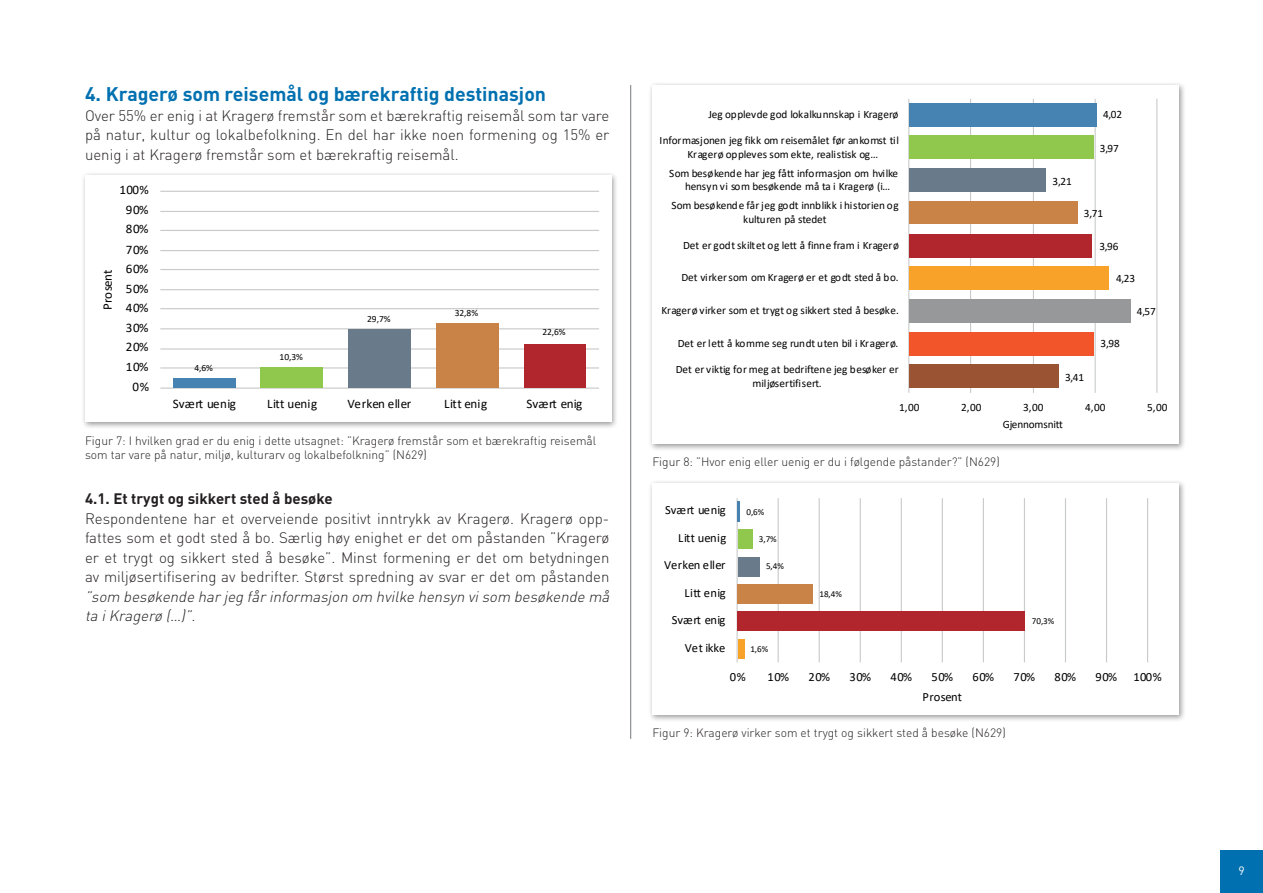
<style>
.page{position:relative;width:1263px;height:893px;background:#fff}
.page>*{position:absolute;margin:0;border:0;box-sizing:border-box;transform-origin:0 0}
.t1{font:700 19.5px "DIN";color:#0070b0}
.t2{font:300 15px/19.5px "DIN";color:#231f20;text-align:justify}
.t3{font:italic 300 15px/19.5px "DIN";color:#231f20}
.t4{font:700 15px "DIN";color:#231f20}
.t5{font:13.05px "Calibri";letter-spacing:.02em;color:#000001}
.t6{font:13.05px "Calibri";color:#000001}
.t7{font:13.05px "Calibri";letter-spacing:-.005em;color:#000001}
.t8{font:12.6px/27.3px "Calibri";color:#000001;text-align:right}
.t9{font:12.6px "Calibri";letter-spacing:.02em;color:#000001}
.t10{font:300 12px/14.4px "DIN";color:#231f20}
.t11{font:12px "DIN";color:#fff}
.t12{font:11.25px/13.5px "Calibri";color:#000001}
.t13{font:11.25px "Calibri";letter-spacing:-.02em;color:#000001}
.t14{font:11.25px "Calibri";letter-spacing:-.025em;color:#000001}
.t15{font:9.45px "Calibri";letter-spacing:-.005em;color:#000001}
.t16{font:9.15px "Calibri";color:#000001}
</style>
<div class="page">
<div style="left:1220px;top:850px;width:43px;height:43px;background:#0070b0"></div>
<hr style="left:630px;top:85px;width:1px;height:654px;background:#939598">
<div style="left:81px;top:171px;width:538px;height:258px;background:#231f20;opacity:.45"></div>
<div style="left:85px;top:175px;width:526px;height:247px;background:#fff"></div>
<hr style="left:160px;top:387px;width:439px;height:2px;background:#c9cbca">
<hr style="left:160px;top:367px;width:439px;height:2px;background:#c9cbca">
<hr style="left:160px;top:348px;width:439px;height:2px;background:#c9cbca">
<hr style="left:160px;top:328px;width:439px;height:1px;background:#c9cbca">
<hr style="left:160px;top:308px;width:439px;height:1px;background:#c9cbca">
<hr style="left:160px;top:289px;width:439px;height:1px;background:#c9cbca">
<hr style="left:160px;top:269px;width:439px;height:1px;background:#c9cbca">
<hr style="left:160px;top:250px;width:439px;height:1px;background:#c9cbca">
<hr style="left:160px;top:230px;width:439px;height:1px;background:#c9cbca">
<hr style="left:160px;top:211px;width:439px;height:1px;background:#c9cbca">
<hr style="left:160px;top:191px;width:439px;height:1px;background:#c9cbca">
<div style="left:261px;top:367px;width:62px;height:20px;background:#90c84d"></div>
<div style="left:348px;top:329px;width:63px;height:58px;background:#697b8a"></div>
<div style="left:436px;top:323px;width:63px;height:64px;background:#c98346"></div>
<div style="left:524px;top:344px;width:61px;height:43px;background:#b1262c"></div>
<div style="left:173px;top:378px;width:63px;height:9px;background:#4683b2"></div>
<div style="left:648px;top:82px;width:538px;height:369px;background:#231f20;opacity:.45"></div>
<div style="left:652px;top:86px;width:527px;height:358px;background:#fff"></div>
<hr style="left:908px;top:99px;width:1px;height:294px;background:#c9cbca">
<hr style="left:970px;top:99px;width:1px;height:294px;background:#c9cbca">
<hr style="left:1033px;top:99px;width:1px;height:294px;background:#c9cbca">
<hr style="left:1094px;top:99px;width:2px;height:294px;background:#c9cbca">
<hr style="left:1156px;top:99px;width:1px;height:294px;background:#c9cbca">
<div style="left:909px;top:103px;width:188px;height:23px;background:#4683b2"></div>
<div style="left:909px;top:135px;width:184px;height:24px;background:#90c84d"></div>
<div style="left:909px;top:168px;width:137px;height:23px;background:#697b8a"></div>
<div style="left:909px;top:201px;width:169px;height:23px;background:#c98346"></div>
<div style="left:909px;top:234px;width:183px;height:24px;background:#b1262c"></div>
<div style="left:909px;top:267px;width:200px;height:23px;background:#f9a22a"></div>
<div style="left:909px;top:299px;width:221px;height:24px;background:#969899"></div>
<div style="left:909px;top:332px;width:184px;height:23px;background:#f15529"></div>
<div style="left:909px;top:364px;width:150px;height:24px;background:#9a5433"></div>
<div style="left:648px;top:479px;width:538px;height:243px;background:#231f20;opacity:.45"></div>
<div style="left:652px;top:483px;width:527px;height:231px;background:#fff"></div>
<hr style="left:736px;top:498px;width:2px;height:164px;background:#c9cbca">
<hr style="left:778px;top:498px;width:1px;height:164px;background:#c9cbca">
<hr style="left:819px;top:498px;width:1px;height:164px;background:#c9cbca">
<hr style="left:860px;top:498px;width:1px;height:164px;background:#c9cbca">
<hr style="left:901px;top:498px;width:1px;height:164px;background:#c9cbca">
<hr style="left:942px;top:498px;width:1px;height:164px;background:#c9cbca">
<hr style="left:983px;top:498px;width:1px;height:164px;background:#c9cbca">
<hr style="left:1024px;top:498px;width:1px;height:164px;background:#c9cbca">
<hr style="left:1065px;top:498px;width:1px;height:164px;background:#c9cbca">
<hr style="left:1106px;top:498px;width:1px;height:164px;background:#c9cbca">
<hr style="left:1147px;top:498px;width:1px;height:164px;background:#c9cbca">
<div style="left:738px;top:529px;width:14px;height:20px;background:#90c84d"></div>
<div style="left:738px;top:557px;width:21px;height:19px;background:#697b8a"></div>
<div style="left:738px;top:584px;width:75px;height:20px;background:#c98346"></div>
<div style="left:738px;top:612px;width:287px;height:19px;background:#b1262c"></div>
<div style="left:738px;top:639px;width:6px;height:19px;background:#f9a22a"></div>
<hr style="left:738px;top:501px;width:2px;height:20px;background:#4683b2">
<h1 class="t1" style="left:85px;top:81px;width:462px">4. Kragerø som reisemål og bærekraftig destinasjon</h1>
<h2 class="t2" style="left:85px;top:105px;width:526px">Over 55% er enig i at Kragerø fremstår som et bærekraftig reisemål som tar vare på natur, kultur og lokalbefolkning. En del har ikke noen formening og 15% er uenig i at Kragerø fremstår som et bærekraftig reisemål.</h2>
<p class="t5" style="left:119px;top:181px;width:31px">100%</p>
<p class="t5" style="left:126px;top:201px;width:24px">90%</p>
<p class="t5" style="left:126px;top:220px;width:24px">80%</p>
<p class="t5" style="left:98px;top:310px;width:43px;rotate:-90deg">Prosent</p>
<p class="t5" style="left:126px;top:240px;width:24px">70%</p>
<p class="t5" style="left:126px;top:259px;width:24px">60%</p>
<p class="t5" style="left:126px;top:279px;width:24px">50%</p>
<p class="t5" style="left:126px;top:298px;width:24px">40%</p>
<p class="t5" style="left:126px;top:318px;width:24px">30%</p>
<p class="t5" style="left:126px;top:337px;width:24px">20%</p>
<p class="t5" style="left:126px;top:358px;width:24px">10%</p>
<p class="t5" style="left:133px;top:378px;width:18px">0%</p>
<p class="t15" style="left:194px;top:361px;width:20px">4,6%</p>
<p class="t15" style="left:280px;top:351px;width:25px">10,3%</p>
<p class="t15" style="left:367px;top:313px;width:25px">29,7%</p>
<p class="t15" style="left:455px;top:307px;width:25px">32,8%</p>
<p class="t15" style="left:542px;top:326px;width:25px">22,6%</p>
<p class="t6" style="left:173px;top:394px;width:65px">Svært uenig</p>
<p class="t5" style="left:267px;top:394px;width:51px">Litt uenig</p>
<p class="t6" style="left:347px;top:394px;width:65px">Verken eller</p>
<p class="t5" style="left:444px;top:394px;width:44px">Litt enig</p>
<p class="t7" style="left:526px;top:394px;width:57px">Svært enig</p>
<p class="t10" style="left:85px;top:433px;width:513px">Figur 7: I hvilken grad er du enig i dette utsagnet: ”Kragerø fremstår som et bærekraftig reisemål som tar vare på natur, miljø, kulturarv og lokalbefolkning” (N629)</p>
<h2 class="t4" style="left:85px;top:489px;width:249px">4.1. Et trygt og sikkert sted å besøke</h2>
<p class="t2" style="left:85px;top:508px;width:526px">Respondentene har et overveiende positivt inntrykk av Kragerø. Kragerø opp&shy;fattes som et godt sted å bo. Særlig høy enighet er det om påstanden ”Kragerø er et trygt og sikkert sted å besøke”. Minst formening er det om betydningen av miljøsertifisering av bedrifter. Størst spredning av svar er det om påstanden</p>
<h2 class="t3" style="left:85px;top:586px;width:529px">”som besøkende harjeg fårinformasjon om hvilke hensyn visom besøkende må ta iKragerø (…)”.</h2>
<p class="t13" style="left:708px;top:107px;width:192px">Jeg opplevde god lokalkunnskap i Kragerø</p>
<p class="t12" style="left:688px;top:133px;width:213px;text-indent:-28px">Informasjonen jeg fikk om reisemålet før ankomst til<br>Kragerø oppleves som ekte, realistisk og…</p>
<p class="t12" style="left:685px;top:166px;width:215px;text-indent:-16px">Som besøkende har jeg fått informasjon om hvilke hensyn vi som besøkende må ta i Kragerø (i…</p>
<p class="t12" style="left:671px;top:199px;width:229px;text-align:center">Som besøkende får jeg godt innblikk i historien og kulturen på stedet</p>
<p class="t12" style="left:683px;top:238px;width:217px">Det er godt skiltet og lett å finne fram i Kragerø</p>
<p class="t12" style="left:681px;top:270px;width:219px">Det virker som om Kragerø er et godt sted å bo.</p>
<p class="t12" style="left:661px;top:303px;width:239px">Kragerø virker som et trygt og sikkert sted å besøke.</p>
<p class="t12" style="left:678px;top:337px;width:222px">Det er lett å komme seg rundt uten bil i Kragerø.</p>
<p class="t12" style="left:676px;top:362px;width:224px;text-align:center">Det er viktig for meg at bedriftene jeg besøker er miljøsertifisert.</p>
<p class="t12" style="left:1052px;top:174px;width:21px">3,21</p>
<p class="t12" style="left:1103px;top:108px;width:21px">4,02</p>
<p class="t12" style="left:1100px;top:141px;width:21px">3,97</p>
<p class="t12" style="left:1084px;top:206px;width:21px">3,71</p>
<p class="t12" style="left:1099px;top:239px;width:21px">3,96</p>
<p class="t12" style="left:1116px;top:272px;width:21px">4,23</p>
<p class="t12" style="left:1100px;top:337px;width:21px">3,98</p>
<p class="t12" style="left:1137px;top:304px;width:21px">4,57</p>
<p class="t12" style="left:1065px;top:370px;width:21px">3,41</p>
<p class="t12" style="left:899px;top:401px;width:22px">1,00</p>
<p class="t12" style="left:961px;top:401px;width:22px">2,00</p>
<p class="t12" style="left:1023px;top:401px;width:22px">3,00</p>
<p class="t12" style="left:1085px;top:401px;width:22px">4,00</p>
<p class="t12" style="left:1147px;top:401px;width:22px">5,00</p>
<p class="t14" style="left:1003px;top:417px;width:61px">Gjennomsnitt</p>
<p class="t10" style="left:652px;top:455px;width:349px">Figur 8: ”Hvor enig eller uenig er du i følgende påstander?” (N629)</p>
<p class="t16" style="left:746px;top:505px;width:19px">0,6%</p>
<p class="t16" style="left:759px;top:533px;width:19px">3,7%</p>
<p class="t16" style="left:766px;top:560px;width:19px">5,4%</p>
<p class="t16" style="left:819px;top:587px;width:24px">18,4%</p>
<p class="t8" style="left:665px;top:495px;width:62px">Svært uenig</p>
<p class="t8" style="left:664px;top:524px;width:64px">Litt uenig<br>Verken eller<br>Litt enig<br>Svært enig<br>Vet ikke</p>
<p class="t16" style="left:750px;top:642px;width:19px">1,6%</p>
<p class="t16" style="left:1032px;top:615px;width:24px">70,3%</p>
<p class="t9" style="left:730px;top:668px;width:17px">0%</p>
<p class="t9" style="left:768px;top:668px;width:23px">10%</p>
<p class="t9" style="left:809px;top:668px;width:23px">20%</p>
<p class="t9" style="left:850px;top:668px;width:23px">30%</p>
<p class="t9" style="left:891px;top:668px;width:23px">40%</p>
<p class="t9" style="left:931px;top:668px;width:23px">50%</p>
<p class="t9" style="left:972px;top:668px;width:23px">60%</p>
<p class="t9" style="left:1013px;top:668px;width:23px">70%</p>
<p class="t9" style="left:1054px;top:668px;width:23px">80%</p>
<p class="t9" style="left:1095px;top:668px;width:23px">90%</p>
<p class="t9" style="left:1133px;top:668px;width:30px">100%</p>
<p class="t9" style="left:922px;top:688px;width:41px">Prosent</p>
<p class="t10" style="left:652px;top:725px;width:355px">Figur 9: Kragerø virker som et trygt og sikkert sted å besøke (N629)</p>
<p class="t11" style="left:1238px;top:863px;width:8px">9</p>
</div>
